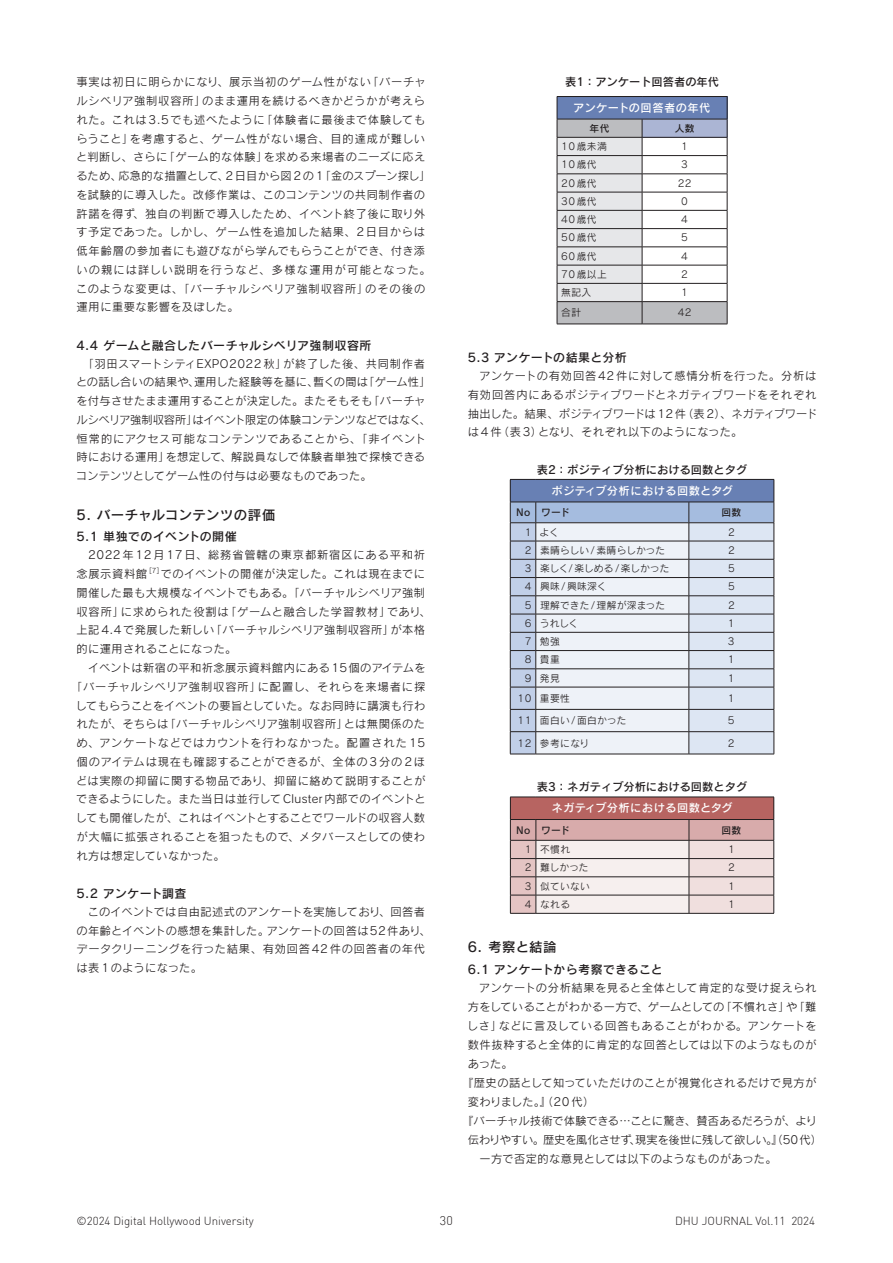
<style>
.page{position:relative;width:893px;height:1263px;background:#fff}
.page>*{position:absolute;margin:0;border:0;box-sizing:border-box;transform-origin:0 0}
.t1{font:13.5px "Rodin Pro DB";letter-spacing:.04em;color:#231f20}
.t2{font:300 12.45px "DIN";color:#231f20}
.t3{font:12px "Rodin Pro DB";letter-spacing:.03em;color:#231f20}
.t4{font:12px "Rodin Pro DB";letter-spacing:.01em;color:#231f20}
.t5{font:300 11.55px "DIN";color:#231f20}
.t6{font:11.25px/18.8px "Rodin Pro M";letter-spacing:.04em;color:#231f20}
.t7{font:11.25px/18.8px "Rodin Pro M";letter-spacing:.02em;color:#231f20}
.t8{font:11.25px "Rodin Pro M";letter-spacing:.06em;color:#231f20}
.t9{font:11.25px/18.8px "Rodin Pro M";letter-spacing:.075em;color:#231f20}
.t10{font:11.25px "Rodin Pro M";letter-spacing:.065em;color:#231f20}
.t11{font:11.25px "Rodin Pro DB";color:#231f20}
.t12{font:11.25px "Rodin Pro M";color:#231f20}
.t13{font:11.25px "Rodin Pro DB";letter-spacing:.04em;color:#fff}
.t14{font:11.25px "Rodin Pro M";letter-spacing:-.01em;color:#231f20}
.t15{font:11.25px "Rodin Pro M";letter-spacing:.01em;color:#231f20}
.t16{font:11.25px "Rodin Pro M";letter-spacing:.08em;color:#231f20}
.t17{font:9.75px "Rodin Pro M";letter-spacing:.04em;color:#231f20}
.t18{font:9.75px "Rodin Pro DB";letter-spacing:.04em;color:#231f20}
.t19{font:9.75px "Rodin Pro M";letter-spacing:-.01em;color:#231f20}
.t20{font:9.75px "Rodin Pro M";letter-spacing:.01em;color:#231f20}
.t21{font:9.75px "Rodin Pro M";letter-spacing:.02em;color:#231f20}
.t22{font:6.6px "Rodin Pro M";color:#231f20}
</style>
<div class="page">
<hr style="left:557px;top:96px;width:85px;height:1px;background:#231f20">
<hr style="left:642px;top:96px;width:85px;height:1px;background:#231f20">
<svg style="left:557px;top:97px;width:171px;height:227px"></svg>
<hr style="left:557px;top:324px;width:85px;height:1px;background:#231f20">
<hr style="left:642px;top:324px;width:85px;height:1px;background:#231f20">
<svg style="left:510px;top:479px;width:265px;height:276px;background:#c9d1e0"></svg>
<hr style="left:536px;top:754px;width:153px;height:1px;background:#231f20">
<hr style="left:689px;top:754px;width:85px;height:1px;background:#231f20">
<svg style="left:510px;top:797px;width:264px;height:117px;background:#d6b7b6"></svg>
<hr style="left:536px;top:913px;width:153px;height:1px;background:#231f20">
<hr style="left:689px;top:913px;width:85px;height:1px;background:#231f20">
<p class="t6" style="left:76px;top:72px;width:356px">事実は初日に明らかになり、展示当初のゲーム性がない「バーチャルシベリア強制収容所」のまま運用を続けるべきかどうかが考えられた。これは 3.5でも述べたように「体験者に最後まで体験してもらうこと」を考慮すると、ゲーム性がない場合、目的達成が難しいと判断し、さらに「ゲーム的な体験」を求める来場者のニーズに応えるため、応急的な措置として、2日目から図 2の 1「金のスプーン探し」を試験的に導入した。改修作業は、このコンテンツの共同制作者の許諾を得ず、独自の判断で導入したため、イベント終了後に取り外す予定であった。しかし、ゲーム性を追加した結果、2日目からは低年齢層の参加者にも遊びながら学んでもらうことができ、付き添いの親には詳しい説明を行うなど、多様な運用が可能となった。このような変更は、「バーチャルシベリア強制収容所」のその後の運用に重要な影響を及ぼした。</p>
<p class="t3" style="left:77px;top:337px;width:296px">4.4 ゲームと融合したバーチャルシベリア強制収容所</p>
<p class="t7" style="left:76px;top:354px;width:356px">　「羽田スマートシティEXPO2022秋」が終了した後、共同制作者との話し合いの結果や、運用した経験等を基に、暫くの間は「ゲーム性」を付与させたまま運用することが決定した。またそもそも「バーチャルシベリア強制収容所」はイベント限定の体験コンテンツなどではなく、恒常的にアクセス可能なコンテンツであることから、「非イベント時における運用」を想定して、解説員なしで体験者単独で探検できるコンテンツとしてゲーム性の付与は必要なものであった。</p>
<p class="t1" style="left:77px;top:506px;width:200px">5. バーチャルコンテンツの評価</p>
<p class="t3" style="left:77px;top:529px;width:162px">5.1 単独でのイベントの開催</p>
<p class="t9" style="left:77px;top:545px;width:350px">　2022年12月17日、総務省管轄の東京都新宿区にある平和祈念展示資料館</p>
<p class="t22" style="left:149px;top:566px;width:12px">[7]</p>
<p class="t6" style="left:161px;top:564px;width:266px">でのイベントの開催が決定した。これは現在までに</p>
<p class="t6" style="left:77px;top:583px;width:350px">開催した最も大規模なイベントでもある。「バーチャルシベリア強制</p>
<p class="t9" style="left:77px;top:602px;width:356px">収容所」に求められた役割は「ゲームと融合した学習教材」であり、</p>
<p class="t6" style="left:77px;top:620px;width:350px">上記 4.4で発展した新しい「バーチャルシベリア強制収容所」が本格</p>
<p class="t6" style="left:77px;top:639px;width:161px">的に運用されることになった。</p>
<p class="t6" style="left:77px;top:658px;width:351px">　イベントは新宿の平和祈念展示資料館内にある15個のアイテムを</p>
<p class="t16" style="left:71px;top:679px;width:356px">「バーチャルシベリア強制収容所」に配置し、それらを来場者に探</p>
<p class="t7" style="left:76px;top:695px;width:351px">してもらうことをイベントの要旨としていた。なお同時に講演も行わ</p>
<p class="t6" style="left:77px;top:714px;width:350px">れたが、そちらは「バーチャルシベリア強制収容所」とは無関係のた</p>
<p class="t8" style="left:77px;top:735px;width:350px">め、アンケートなどではカウントを行わなかった。配置された 15</p>
<p class="t8" style="left:77px;top:754px;width:350px">個のアイテムは現在も確認することができるが、全体の3分の2ほ</p>
<p class="t10" style="left:76px;top:773px;width:351px">どは実際の抑留に関する物品であり、抑留に絡めて説明することが</p>
<p class="t6" style="left:76px;top:789px;width:351px">できるようにした。また当日は並行して Cluster内部でのイベントと</p>
<p class="t15" style="left:76px;top:810px;width:351px">しても開催したが、これはイベントとすることでワールドの収容人数</p>
<p class="t6" style="left:77px;top:827px;width:350px">が大幅に拡張されることを狙ったもので、メタバースとしての使わ</p>
<p class="t6" style="left:77px;top:845px;width:150px">れ方は想定していなかった。</p>
<p class="t3" style="left:77px;top:885px;width:112px">5.2 アンケート調査</p>
<p class="t6" style="left:77px;top:902px;width:356px">　このイベントでは自由記述式のアンケートを実施しており、回答者の年齢とイベントの感想を集計した。アンケートの回答は52件あり、データクリーニングを行った結果、有効回答42件の回答者の年代は表 1のようになった。</p>
<p class="t11" style="left:565px;top:75px;width:156px">表1：アンケート回答者の年代</p>
<p class="t13" style="left:573px;top:100px;width:139px">アンケートの回答者の年代</p>
<p class="t18" style="left:590px;top:122px;width:21px">年代</p>
<p class="t18" style="left:675px;top:122px;width:21px">人数</p>
<p class="t17" style="left:561px;top:140px;width:47px">10歳未満</p>
<p class="t17" style="left:681px;top:140px;width:8px">1</p>
<p class="t17" style="left:561px;top:158px;width:37px">10歳代</p>
<p class="t17" style="left:681px;top:158px;width:8px">3</p>
<p class="t17" style="left:561px;top:177px;width:37px">20歳代</p>
<p class="t17" style="left:678px;top:177px;width:15px">22</p>
<p class="t17" style="left:561px;top:195px;width:37px">30歳代</p>
<p class="t17" style="left:681px;top:195px;width:8px">0</p>
<p class="t17" style="left:561px;top:213px;width:37px">40歳代</p>
<p class="t17" style="left:681px;top:213px;width:8px">4</p>
<p class="t17" style="left:561px;top:231px;width:37px">50歳代</p>
<p class="t17" style="left:681px;top:231px;width:8px">5</p>
<p class="t17" style="left:561px;top:250px;width:37px">60歳代</p>
<p class="t17" style="left:681px;top:250px;width:8px">4</p>
<p class="t17" style="left:561px;top:268px;width:47px">70歳以上</p>
<p class="t17" style="left:681px;top:268px;width:8px">2</p>
<p class="t17" style="left:561px;top:286px;width:32px">無記入</p>
<p class="t17" style="left:681px;top:286px;width:8px">1</p>
<p class="t17" style="left:561px;top:306px;width:21px">合計</p>
<p class="t17" style="left:678px;top:306px;width:15px">42</p>
<p class="t3" style="left:468px;top:349px;width:161px">5.3 アンケートの結果と分析</p>
<p class="t6" style="left:468px;top:366px;width:351px;text-align:justify">　アンケートの有効回答42件に対して感情分析を行った。分析は有効回答内にあるポジティブワードとネガティブワードをそれぞれ抽出した。結果、ポジティブワードは 12件（表 2）、ネガティブワードは 4件（表 3）となり、それぞれ以下のようになった。</p>
<p class="t11" style="left:537px;top:462px;width:212px">表2：ポジティブ分析における回数とタグ</p>
<p class="t13" style="left:552px;top:483px;width:183px">ポジティブ分析における回数とタグ</p>
<p class="t18" style="left:516px;top:506px;width:55px">No ワード</p>
<p class="t18" style="left:721px;top:506px;width:21px">回数</p>
<p class="t17" style="left:525px;top:526px;width:35px">1 よく</p>
<p class="t17" style="left:728px;top:526px;width:8px">2</p>
<p class="t20" style="left:525px;top:544px;width:142px">2 素晴らしい /素晴らしかった</p>
<p class="t17" style="left:728px;top:544px;width:8px">2</p>
<p class="t19" style="left:525px;top:562px;width:146px">3 楽しく/楽しめる /楽しかった</p>
<p class="t17" style="left:728px;top:562px;width:8px">5</p>
<p class="t17" style="left:525px;top:580px;width:83px">4 興味 /興味深く</p>
<p class="t17" style="left:728px;top:580px;width:8px">5</p>
<p class="t21" style="left:525px;top:599px;width:142px">5 理解できた /理解が深まった</p>
<p class="t17" style="left:728px;top:599px;width:8px">2</p>
<p class="t17" style="left:525px;top:617px;width:55px">6 うれしく</p>
<p class="t17" style="left:728px;top:617px;width:8px">1</p>
<p class="t17" style="left:525px;top:635px;width:37px">7 勉強</p>
<p class="t17" style="left:728px;top:635px;width:8px">3</p>
<p class="t17" style="left:525px;top:653px;width:37px">8 貴重</p>
<p class="t17" style="left:728px;top:653px;width:8px">1</p>
<p class="t17" style="left:525px;top:672px;width:37px">9 発見</p>
<p class="t17" style="left:728px;top:672px;width:8px">1</p>
<p class="t17" style="left:518px;top:692px;width:54px">10 重要性</p>
<p class="t17" style="left:728px;top:692px;width:8px">1</p>
<p class="t17" style="left:518px;top:714px;width:110px">11 面白い /面白かった</p>
<p class="t17" style="left:728px;top:714px;width:8px">5</p>
<p class="t17" style="left:518px;top:736px;width:73px">12 参考になり</p>
<p class="t17" style="left:728px;top:736px;width:8px">2</p>
<p class="t11" style="left:537px;top:779px;width:212px">表3：ネガティブ分析における回数とタグ</p>
<p class="t13" style="left:552px;top:801px;width:182px">ネガティブ分析における回数とタグ</p>
<p class="t18" style="left:516px;top:823px;width:55px">No ワード</p>
<p class="t18" style="left:721px;top:823px;width:21px">回数</p>
<p class="t17" style="left:525px;top:843px;width:47px">1 不慣れ</p>
<p class="t17" style="left:728px;top:843px;width:8px">1</p>
<p class="t17" style="left:525px;top:861px;width:65px">2 難しかった</p>
<p class="t17" style="left:728px;top:861px;width:8px">2</p>
<p class="t17" style="left:525px;top:880px;width:67px">3 似ていない</p>
<p class="t17" style="left:728px;top:880px;width:8px">1</p>
<p class="t17" style="left:525px;top:898px;width:47px">4 なれる</p>
<p class="t17" style="left:728px;top:898px;width:8px">1</p>
<p class="t1" style="left:468px;top:938px;width:90px">6. 考察と結論</p>
<p class="t4" style="left:468px;top:962px;width:197px">6.1 アンケートから考察できること</p>
<p class="t8" style="left:468px;top:981px;width:350px">　アンケートの分析結果を見ると全体として肯定的な受け捉えられ</p>
<p class="t7" style="left:468px;top:997px;width:350px">方をしていることがわかる一方で、ゲームとしての「不慣れさ」や「難</p>
<p class="t10" style="left:467px;top:1019px;width:351px">しさ」などに言及している回答もあることがわかる。アンケートを</p>
<p class="t6" style="left:468px;top:1035px;width:350px">数件抜粋すると全体的に肯定的な回答としては以下のようなものが</p>
<p class="t6" style="left:468px;top:1054px;width:47px">あった。</p>
<p class="t6" style="left:462px;top:1073px;width:356px">『歴史の話として知っていただけのことが視覚化されるだけで見方が</p>
<p class="t12" style="left:468px;top:1094px;width:128px">変わりました。』（20代）</p>
<p class="t12" style="left:462px;top:1113px;width:356px">『バーチャル技術で体験できる…ことに驚き、賛否あるだろうが、より</p>
<p class="t14" style="left:468px;top:1132px;width:356px">伝わりやすい。歴史を風化させず、現実を後世に残して欲しい。』（50代）</p>
<p class="t6" style="left:468px;top:1148px;width:310px">　一方で否定的な意見としては以下のようなものがあった。</p>
<p class="t5" style="left:77px;top:1213px;width:179px">©︎2024 Digital Hollywood University</p>
<p class="t2" style="left:440px;top:1213px;width:14px">30</p>
<p class="t5" style="left:675px;top:1213px;width:141px">DHU JOURNAL Vol.11 2024</p>
</div>
